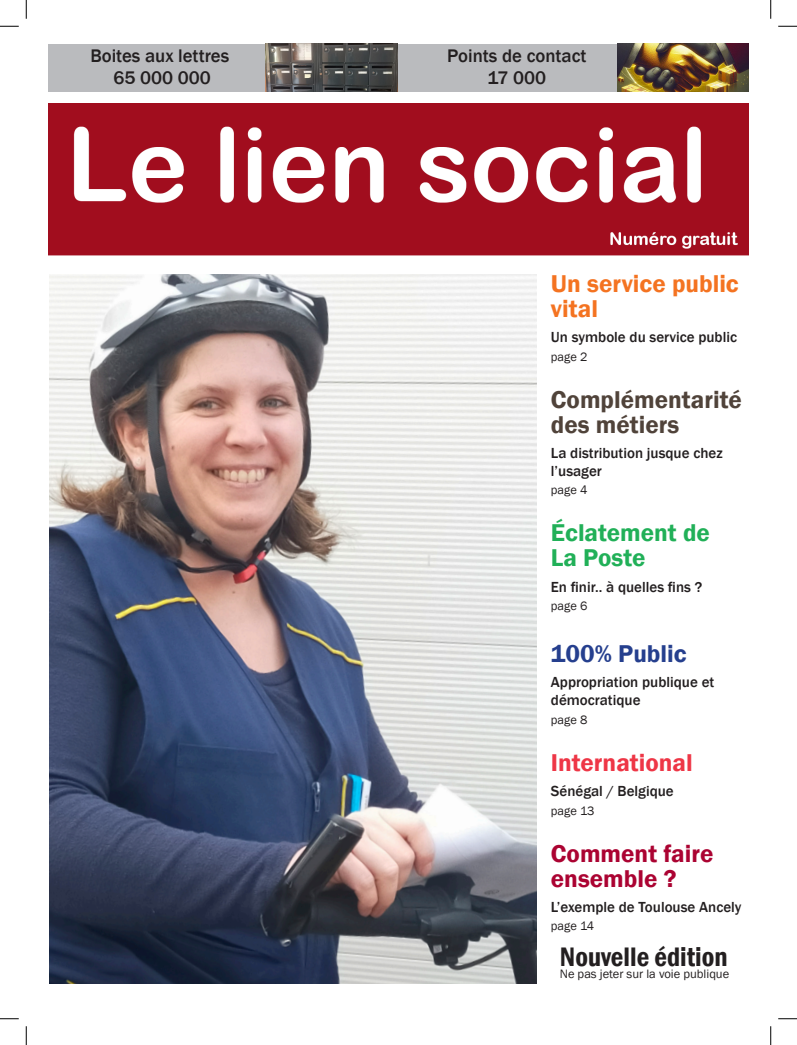
<style>
.page{position:relative;width:797px;height:1045px;background:#fff}
.page>*{position:absolute;margin:0;border:0;box-sizing:border-box;transform-origin:0 0}
._05-Article{font:600 condensed 27.5px "Franklin Gothic";color:#231f20}
._05-Article-2{font:600 25px/25px "Franklin Gothic";color:#50433a}
._05-Article-3{font:600 25px/25px "Franklin Gothic";color:#ab0332}
._05-Article-4{font:600 25px/25px "Franklin Gothic";color:#f47321}
._05-Article-5{font:600 25px/25px "Franklin Gothic";color:#21b058}
._05-Article-6{font:600 25px "Franklin Gothic";color:#ee3646}
._05-Article-7{font:600 25px "Franklin Gothic";color:#253f8e}
._04-chapeau{font:500 18.75px "Franklin Gothic";color:#231f20}
._04-chapeau-2{font:500 15px/18px "Franklin Gothic";color:#231f20}
._05-Article-8{font:12.5px "Franklin Gothic";color:#231f20}
</style>
<div class="page">
<img style="left:49px;top:274px;width:487px;height:709px">
<img style="left:48px;top:103px;width:701px;height:153px">
<div style="left:48px;top:44px;width:699px;height:48px;background:#babbbe"></div>
<img style="left:265px;top:44px;width:132px;height:48px">
<img style="left:617px;top:44px;width:132px;height:48px">
<svg style="left:0;top:25px;width:19px;height:2px"></svg>
<svg style="left:778px;top:25px;width:19px;height:2px"></svg>
<svg style="left:0;top:1018px;width:19px;height:1px"></svg>
<svg style="left:778px;top:1018px;width:19px;height:1px"></svg>
<svg style="left:25px;top:0;width:2px;height:19px"></svg>
<svg style="left:25px;top:1026px;width:2px;height:19px"></svg>
<svg style="left:770px;top:0;width:1px;height:19px"></svg>
<svg style="left:770px;top:1026px;width:1px;height:19px"></svg>
<p class="_04-chapeau" style="left:90px;top:44px;width:140px">Boites aux lettres</p>
<p class="_04-chapeau" style="left:113px;top:66px;width:99px">65 000 000</p>
<p class="_04-chapeau" style="left:447px;top:44px;width:141px">Points de contact</p>
<p class="_04-chapeau" style="left:487px;top:66px;width:60px">17 000</p>
<p class="_05-Article-4" style="left:551px;top:271px;width:189px">Un service public vital</p>
<p class="_04-chapeau-2" style="left:551px;top:328px;width:188px">Un symbole du service public</p>
<p class="_05-Article-8" style="left:551px;top:348px;width:38px">page 2</p>
<p class="_05-Article-2" style="left:551px;top:387px;width:192px">Complémentarité des métiers</p>
<p class="_04-chapeau-2" style="left:551px;top:444px;width:173px">La distribution jusque chez l’usager</p>
<p class="_05-Article-8" style="left:551px;top:482px;width:38px">page 4</p>
<p class="_05-Article-5" style="left:551px;top:521px;width:160px">Éclatement de<br>La Poste</p>
<p class="_04-chapeau-2" style="left:551px;top:577px;width:153px">En finir.. à quelles fins ?</p>
<p class="_05-Article-8" style="left:551px;top:598px;width:38px">page 6</p>
<p class="_05-Article-7" style="left:551px;top:638px;width:137px">100% Public</p>
<p class="_04-chapeau-2" style="left:551px;top:673px;width:165px">Appropriation publique et démocratique</p>
<p class="_05-Article-8" style="left:551px;top:712px;width:38px">page 8</p>
<p class="_05-Article-6" style="left:551px;top:747px;width:143px">International</p>
<p class="_04-chapeau-2" style="left:551px;top:782px;width:124px">Sénégal / Belgique</p>
<p class="_05-Article-8" style="left:551px;top:802px;width:45px">page 13</p>
<p class="_05-Article-3" style="left:551px;top:841px;width:164px">Comment faire ensemble ?</p>
<p class="_04-chapeau-2" style="left:551px;top:898px;width:192px">L’exemple de Toulouse Ancely</p>
<p class="_05-Article-8" style="left:551px;top:918px;width:45px">page 14</p>
<p class="_05-Article" style="left:560px;top:938px;width:169px">Nouvelle édition</p>
<p class="_05-Article-8" style="left:560px;top:966px;width:171px">Ne pas jeter sur la voie publique</p>
</div>
